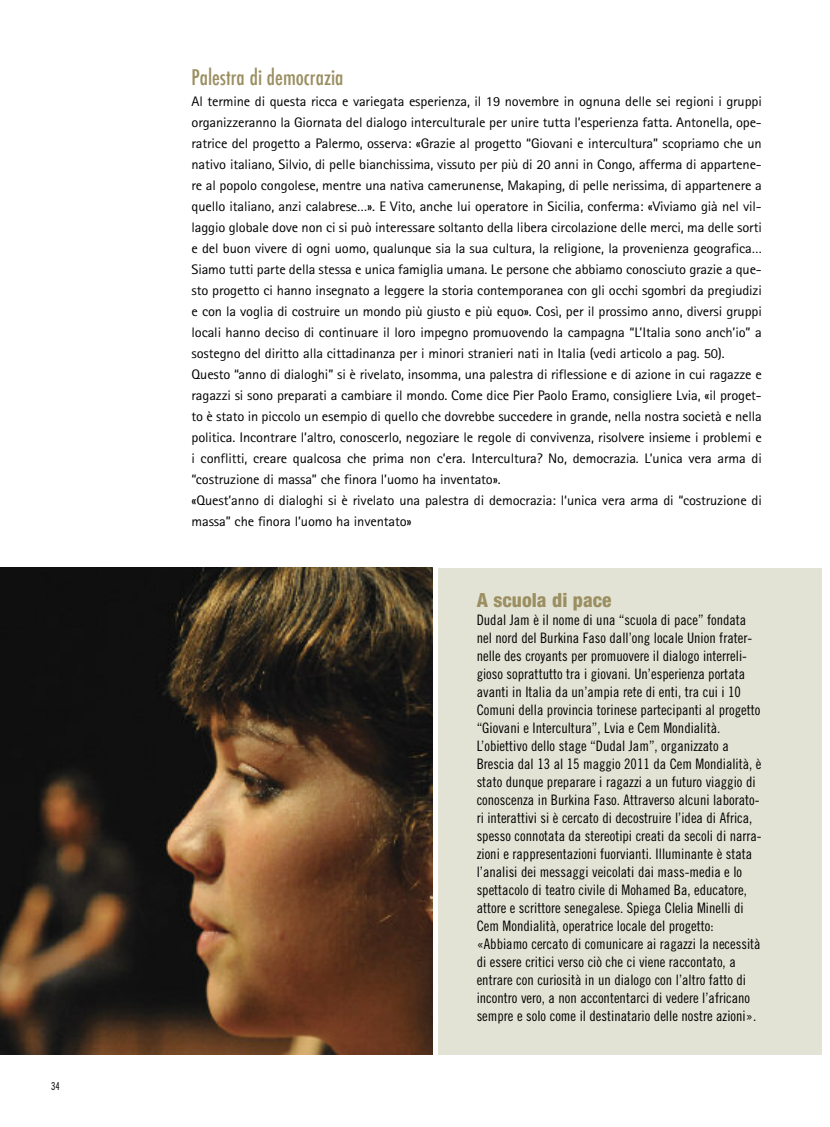
<style>
.page{position:relative;width:830px;height:1127px;background:#fff}
.page>*{position:absolute;margin:0;border:0;box-sizing:border-box;transform-origin:0 0}
.t1{font:500 condensed 21px "Futura";color:#9b8f62}
.t2{font:800 condensed 19.5px "Helvetica Neue";color:#9b8f62}
.t3{font:14.4px/18px "Trade Gothic Cond Eighteen";color:#000}
.t4{font:13.8px/21px "Rotis Sans Serif";letter-spacing:-.01em;color:#000;scale:1.05 1}
.t5{font:300 condensed 10.5px "Futura";color:#000}
</style>
<div class="page">
<div style="left:438px;top:568px;width:383px;height:486px;background:#e2e3d4"></div>
<img style="left:0;top:567px;width:432px;height:487px">
<p class="t5" style="left:51px;top:1081px;width:10px">34</p>
<h1 class="t1" style="left:191px;top:64px;width:153px">Palestra di democrazia</h1>
<p class="t4" style="left:191px;top:92px;width:544px">Al termine di questa ricca e variegata esperienza, il 19 novembre in ognuna delle sei regioni i gruppi organizzeranno la Giornata del dialogo interculturale per unire tutta l’esperienza fatta. Antonella, ope&shy;ratrice del progetto a Palermo, osserva: «Grazie al progetto “Giovani e intercultura” scopriamo che un nativo italiano, Silvio, di pelle bianchissima, vissuto per più di 20 anni in Congo, afferma di appartene&shy;re al popolo congolese, mentre una nativa camerunense, Makaping, di pelle nerissima, di appartenere a quello italiano, anzi calabrese…». E Vito, anche lui operatore in Sicilia, conferma: «Viviamo già nel vil&shy;laggio globale dove non ci si può interessare soltanto della libera circolazione delle merci, ma delle sorti e del buon vivere di ogni uomo, qualunque sia la sua cultura, la religione, la provenienza geografica… Siamo tutti parte della stessa e unica famiglia umana. Le persone che abbiamo conosciuto grazie a que&shy;sto progetto ci hanno insegnato a leggere la storia contemporanea con gli occhi sgombri da pregiudizi e con la voglia di costruire un mondo più giusto e più equo». Così, per il prossimo anno, diversi gruppi locali hanno deciso di continuare il loro impegno promuovendo la campagna “L’Italia sono anch’io” a sostegno del diritto alla cittadinanza per i minori stranieri nati in Italia (vedi articolo a pag. 50).<br>Questo “anno di dialoghi” si è rivelato, insomma, una palestra di riflessione e di azione in cui ragazze e ragazzi si sono preparati a cambiare il mondo. Come dice Pier Paolo Eramo, consigliere Lvia, «il proget&shy;to è stato in piccolo un esempio di quello che dovrebbe succedere in grande, nella nostra società e nella politica. Incontrare l’altro, conoscerlo, negoziare le regole di convivenza, risolvere insieme i problemi e i conflitti, creare qualcosa che prima non c’era. Intercultura? No, democrazia. L’unica vera arma di “costruzione di massa” che finora l’uomo ha inventato».<br>«Quest’anno di dialoghi si è rivelato una palestra di democrazia: l‘unica vera arma di “costruzione di massa” che finora l’uomo ha inventato»</p>
<h2 class="t2" style="left:476px;top:593px;width:136px">A scuola di pace</h2>
<p class="t3" style="left:476px;top:612px;width:286px">Dudal Jam è il nome di una “scuola di pace” fondata nel nord del Burkina Faso dall’ong locale Union frater&shy;nelle des croyants per promuovere il dialogo interreli&shy;gioso soprattutto tra i giovani. Un’esperienza portata avanti in Italia da un’ampia rete di enti, tra cui i 10<br>Comuni della provincia torinese partecipanti al progetto “Giovani e Intercultura”, Lvia e Cem Mondialità.<br>L’obiettivo dello stage “Dudal Jam”, organizzato a Brescia dal 13 al 15 maggio 2011 da Cem Mondialità, è stato dunque preparare i ragazzi a un futuro viaggio di conoscenza in Burkina Faso. Attraverso alcuni laborato&shy;ri interattivi si è cercato di decostruire l’idea di Africa, spesso connotata da stereotipi creati da secoli di narra&shy;zioni e rappresentazioni fuorvianti. Illuminante è stata l’analisi dei messaggi veicolati dai mass-media e lo spettacolo di teatro civile di Mohamed Ba, educatore, attore e scrittore senegalese. Spiega Clelia Minelli di Cem Mondialità, operatrice locale del progetto: «Abbiamo cercato di comunicare ai ragazzi la necessità di essere critici verso ciò che ci viene raccontato, a entrare con curiosità in un dialogo con l’altro fatto di incontro vero, a non accontentarci di vedere l’africano sempre e solo come il destinatario delle nostre azioni».</p>
</div>
